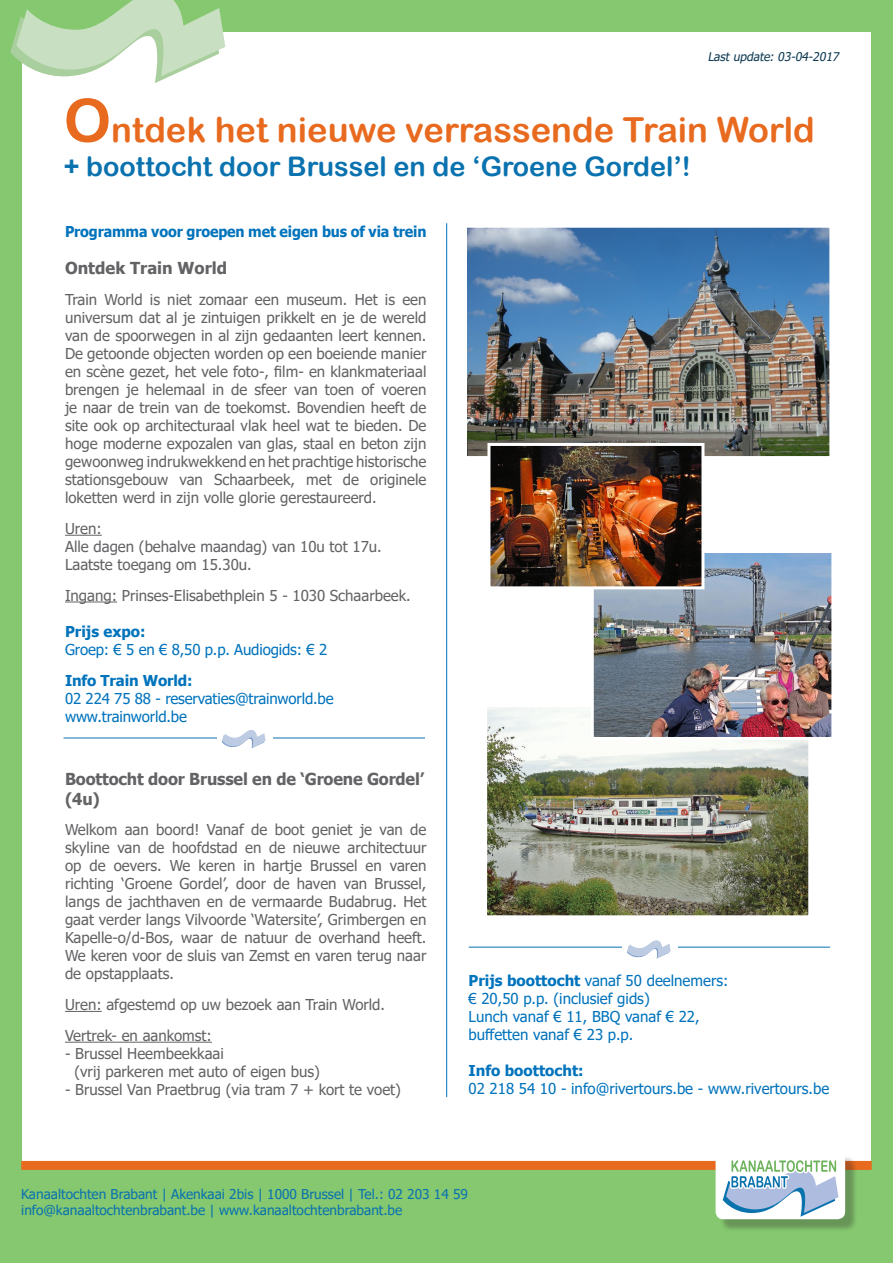
<style>
.page{position:relative;width:893px;height:1263px;background:#fff}
.page>*{position:absolute;margin:0;border:0;box-sizing:border-box;transform-origin:0 0}
.t1{font:34.5px "Arial Rounded MT Bold";color:#e86a1f}
.t2{font:27px "Arial Rounded MT Bold";color:#0a72af}
.t3{font:700 16.5px/19.8px "Tahoma";letter-spacing:-.01em;color:#636366}
.t4{font:15px/18px "Tahoma";color:#636366;text-align:justify}
.t5{font:15px/18px "Tahoma";color:#0073bc}
.t6{font:700 15px "Tahoma";letter-spacing:-.01em;color:#0073bc;scale:.95 1}
.t7{font:700 15px "Tahoma";letter-spacing:-.01em;color:#0073bc}
.t8{font:13.5px "Tahoma";color:#0a72af}
.t9{font:italic 12px "Tahoma";color:#0e3a52}
.s1{font-size:60px}
.s2{font-weight:700}
</style>
<div class="page">
<div style="left:0;top:1168px;width:893px;height:95px;background:#85c86f"></div>
<div style="left:0;top:0;width:893px;height:32px;background:#85c86f"></div>
<div style="left:0;top:0;width:21px;height:1263px;background:#85c86f"></div>
<div style="left:872px;top:0;width:21px;height:1263px;background:#85c86f"></div>
<svg style="left:10px;top:0;width:215px;height:83px"></svg>
<div style="left:21px;top:1161px;width:851px;height:9px;background:#e86a1f"></div>
<div style="left:719px;top:1155px;width:139px;height:77px;background:#231f20;opacity:.3"></div>
<div style="left:716px;top:1151px;width:129px;height:68px;background:#fff;border-radius:8px"></div>
<svg style="left:723px;top:1160px;width:115px;height:57px"></svg>
<hr style="left:446px;top:223px;width:1px;height:874px;background:#0073bc">
<hr style="left:64px;top:738px;width:361px;height:1px;background:#0a72af">
<div style="left:217px;top:730px;width:55px;height:18px;background:#fff"></div>
<img style="left:222px;top:730px;width:44px;height:18px">
<hr style="left:469px;top:947px;width:361px;height:1px;background:#0a72af">
<div style="left:622px;top:940px;width:55px;height:19px;background:#fff"></div>
<img style="left:627px;top:940px;width:44px;height:19px">
<img style="left:467px;top:229px;width:361px;height:226px">
<div style="left:463px;top:225px;width:369px;height:234px;border:3px solid #fff"></div>
<img style="left:488px;top:708px;width:319px;height:206px">
<div style="left:484px;top:702px;width:327px;height:216px;border:3px solid #fff"></div>
<img style="left:595px;top:553px;width:235px;height:183px">
<div style="left:591px;top:548px;width:243px;height:192px;border:3px solid #fff"></div>
<img style="left:491px;top:447px;width:209px;height:138px">
<div style="left:487px;top:443px;width:217px;height:146px;border:3px solid #fff"></div>
<hr style="left:65px;top:535px;width:37px;height:1px;background:#636366">
<hr style="left:65px;top:601px;width:52px;height:1px;background:#636366">
<hr style="left:65px;top:1011px;width:37px;height:1px;background:#636366">
<hr style="left:65px;top:1042px;width:147px;height:1px;background:#636366">
<p class="t9" style="left:708px;top:49px;width:136px">Lastupdate:03-04-2017</p>
<p class="t1" style="left:64px;top:109px;width:752px"><span class="s1">O</span>ntdek het nieuwe verrassende Train World</p>
<p class="t2" style="left:64px;top:151px;width:629px">+ boottocht door Brussel en de ‘Groene Gordel’!</p>
<p class="t6" style="left:65px;top:221px;width:382px">Programma voor groepen met eigen bus of via trein</p>
<p class="t3" style="left:65px;top:259px;width:164px">Ontdek Train World</p>
<p class="t4" style="left:65px;top:292px;width:363px">Train World is niet zomaar een museum. Het is een universum dat al je zintuigen prikkelt en je de wereld van de spoorwegen in al zijn gedaanten leert kennen.<br>De getoonde objecten worden op een boeiende manier en scène gezet, het vele foto-, film- en klankmateriaal brengen je helemaal in de sfeer van toen of voeren je naar de trein van de toekomst. Bovendien heeft de site ook op architecturaal vlak heel wat te bieden. De hoge moderne expozalen van glas, staal en beton zijn gewoonweg indrukwekkend en het prachtige historische stationsgebouw van Schaarbeek, met de originele loketten werd in zijn volle glorie gerestaureerd.</p>
<p class="t4" style="left:65px;top:520px;width:38px">Uren:</p>
<p class="t4" style="left:65px;top:538px;width:318px">Alle dagen (behalve maandag) van 10u tot 17u.</p>
<p class="t4" style="left:65px;top:556px;width:188px">Laatste toegang om 15.30u.</p>
<p class="t4" style="left:65px;top:587px;width:347px">Ingang: Prinses-Elisabethplein 5 - 1030 Schaarbeek.</p>
<p class="t7" style="left:65px;top:621px;width:82px">Prijs expo:</p>
<p class="t5" style="left:65px;top:641px;width:264px">Groep: € 5 en € 8,50 p.p. Audiogids: € 2</p>
<p class="t5" style="left:65px;top:672px;width:270px"><span class="s2">Info Train World:<br></span>02 224 75 88 - reservaties@trainworld.be www.trainworld.be</p>
<p class="t3" style="left:65px;top:770px;width:361px">Boottocht door Brussel en de ‘Groene Gordel’ (4u)</p>
<p class="t4" style="left:65px;top:822px;width:363px">Welkom aan boord! Vanaf de boot geniet je van de skyline van de hoofdstad en de nieuwe architectuur op de oevers. We keren in hartje Brussel en varen richting ‘Groene Gordel’, door de haven van Brussel, langs de jachthaven en de vermaarde Budabrug. Het gaat verder langs Vilvoorde ‘Watersite’, Grimbergen en Kapelle-o/d-Bos, waar de natuur de overhand heeft.<br>We keren voor de sluis van Zemst en varen terug naar de opstapplaats.</p>
<p class="t4" style="left:65px;top:996px;width:322px">Uren: afgestemd op uw bezoek aan Train World.</p>
<p class="t4" style="left:65px;top:1027px;width:148px">Vertrek- en aankomst:</p>
<p class="t4" style="left:65px;top:1045px;width:160px">- Brussel Heembeekkaai</p>
<p class="t4" style="left:74px;top:1063px;width:247px">(vrij parkeren met auto of eigen bus)</p>
<p class="t4" style="left:65px;top:1081px;width:337px">- Brussel Van Praetbrug (via tram 7 + kort te voet)</p>
<p class="t5" style="left:469px;top:972px;width:261px"><span class="s2">Prijs boottocht</span> vanaf 50 deelnemers:</p>
<p class="t5" style="left:469px;top:990px;width:183px">€ 20,50 p.p. (inclusief gids)</p>
<p class="t5" style="left:469px;top:1008px;width:233px">Lunch vanaf € 11, BBQ vanaf € 22,</p>
<p class="t5" style="left:469px;top:1026px;width:166px">buffetten vanaf € 23 p.p.</p>
<p class="t7" style="left:469px;top:1060px;width:117px">Info boottocht:</p>
<p class="t5" style="left:469px;top:1080px;width:362px">02 218 54 10 - info@rivertours.be - www.rivertours.be</p>
<p class="t8" style="left:21px;top:1185px;width:448px">Kanaaltochten Brabant | Akenkaai 2bis | 1000 Brussel | Tel.: 02 203 14 59</p>
<p class="t8" style="left:21px;top:1201px;width:383px">info@kanaaltochtenbrabant.be | www.kanaaltochtenbrabant.be</p>
</div>
